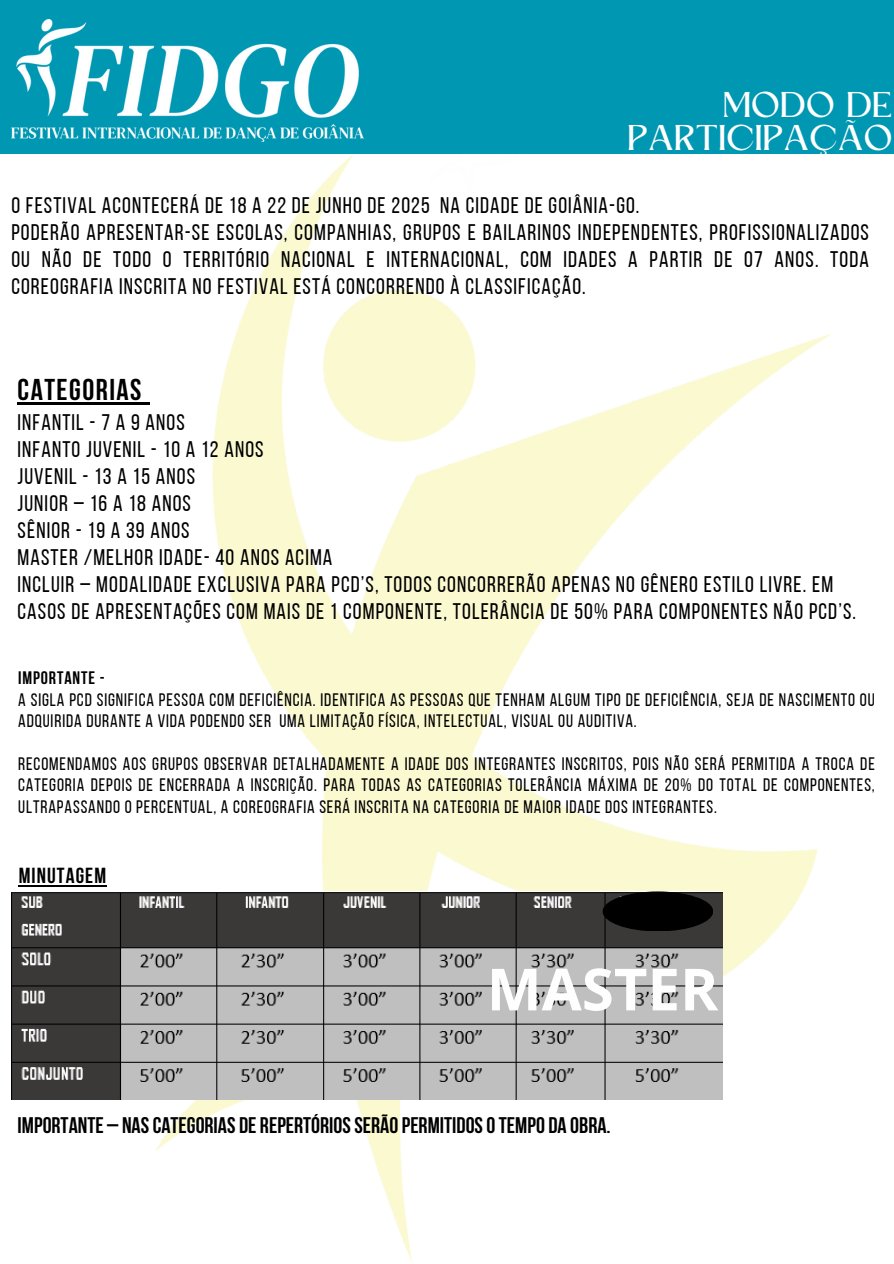
<style>
.page{position:relative;width:894px;height:1264px;background:#fff}
.page>*{position:absolute;margin:0;border:0;box-sizing:border-box;transform-origin:0 0}
.t1{font:700 58.05px "Open Sans";color:#fefefe}
.t2{font:33.3px/33.2px "Kingred Serif";color:#fff;text-align:right}
.t3{font:700 30px "Bebas Neue";letter-spacing:.05em;color:#000}
.t4{font:22.5px/27px "Bebas Neue";letter-spacing:.05em;color:#000}
.t5{font:700 22.5px "Bebas Neue";color:#000}
.t6{font:700 21.75px "Bebas Neue";letter-spacing:.05em;color:#000}
.t7{font:18px/21.5px "Bebas Neue";letter-spacing:.05em;color:#000}
.t8{font:700 18px "Bebas Neue";letter-spacing:.05em;color:#000}
</style>
<div class="page">
<img style="left:155px;top:154px;width:676px;height:1107px">
<img style="left:429px;top:154px;width:115px;height:46px">
<div style="left:0;top:0;width:893px;height:154px;background:#0097b2"></div>
<img style="left:11px;top:891px;width:711px;height:208px">
<img style="left:11px;top:20px;width:353px;height:122px">
<hr style="left:18px;top:402px;width:125px;height:2px;background:#000">
<svg style="left:143px;top:402px;width:6px;height:2px"></svg>
<div style="left:602px;top:891px;width:111px;height:40px;background:#000;border-radius:50%"></div>
<hr style="left:19px;top:884px;width:88px;height:2px;background:#000">
<h4 class="t2" style="left:628px;top:92px;width:266px">MODO DE<br>PARTICIPAÇÃO</h4>
<p class="t4" style="left:11px;top:194px;width:858px">O FESTIVAL ACONTECERÁ DE 18 A 22 DE JUNHO DE 2025 NA CIDADE DE GOIÂNIA-GO.<br>PODERÃO APRESENTAR-SE ESCOLAS, COMPANHIAS, GRUPOS E BAILARINOS INDEPENDENTES, PROFISSIONALIZADOS OU NÃO DE TODO O TERRITÓRIO NACIONAL E INTERNACIONAL, COM IDADES A PARTIR DE 07 ANOS. TODA COREOGRAFIA INSCRITA NO FESTIVAL ESTÁ CONCORRENDO À CLASSIFICAÇÃO.</p>
<p class="t3" style="left:18px;top:377px;width:125px">CATEGORIAS</p>
<p class="t4" style="left:18px;top:411px;width:839px">INFANTIL - 7 A 9 ANOS<br>INFANTO JUVENIL - 10 A 12 ANOS<br>JUVENIL - 13 A 15 ANOS<br>JUNIOR – 16 A 18 ANOS<br>SÊNIOR - 19 A 39 ANOS<br>MASTER /MELHOR IDADE- 40 ANOS ACIMA<br>INCLUIR – MODALIDADE EXCLUSIVA PARA PCD’S, TODOS CONCORRERÃO APENAS NO GÊNERO ESTILO LIVRE. EM CASOS DE APRESENTAÇÕES COM MAIS DE 1 COMPONENTE, TOLERÂNCIA DE 50% PARA COMPONENTES NÃO PCD’S.</p>
<h2 class="t8" style="left:18px;top:670px;width:88px">IMPORTANTE -</h2>
<p class="t7" style="left:18px;top:690px;width:857px">A SIGLA PCD SIGNIFICA PESSOA COM DEFICIÊNCIA. IDENTIFICA AS PESSOAS QUE TENHAM ALGUM TIPO DE DEFICIÊNCIA, SEJA DE NASCIMENTO OU<br>ADQUIRIDA DURANTE A VIDA PODENDO SER UMA LIMITAÇÃO FÍSICA, INTELECTUAL, VISUAL OU AUDITIVA.</p>
<h4 class="t7" style="left:18px;top:754px;width:857px;text-align:justify">RECOMENDAMOS AOS GRUPOS OBSERVAR DETALHADAMENTE A IDADE DOS INTEGRANTES INSCRITOS, POIS NÃO SERÁ PERMITIDA A TROCA DE CATEGORIA DEPOIS DE ENCERRADA A INSCRIÇÃO. PARA TODAS AS CATEGORIAS TOLERÂNCIA MÁXIMA DE 20% DO TOTAL DE COMPONENTES, ULTRAPASSANDO O PERCENTUAL, A COREOGRAFIA SERÁ INSCRITA NA CATEGORIA DE MAIOR IDADE DOS INTEGRANTES.</h4>
<p class="t6" style="left:19px;top:867px;width:89px">MINUTAGEM</p>
<p class="t1" style="left:486px;top:948px;width:233px">MASTER</p>
<p class="t5" style="left:18px;top:1115px;width:594px">IMPORTANTE – NASCATEGORIAS DE REPERTÓRIOSSERÃOPERMITIDOSOTEMPO DA OBRA.</p>
</div>
